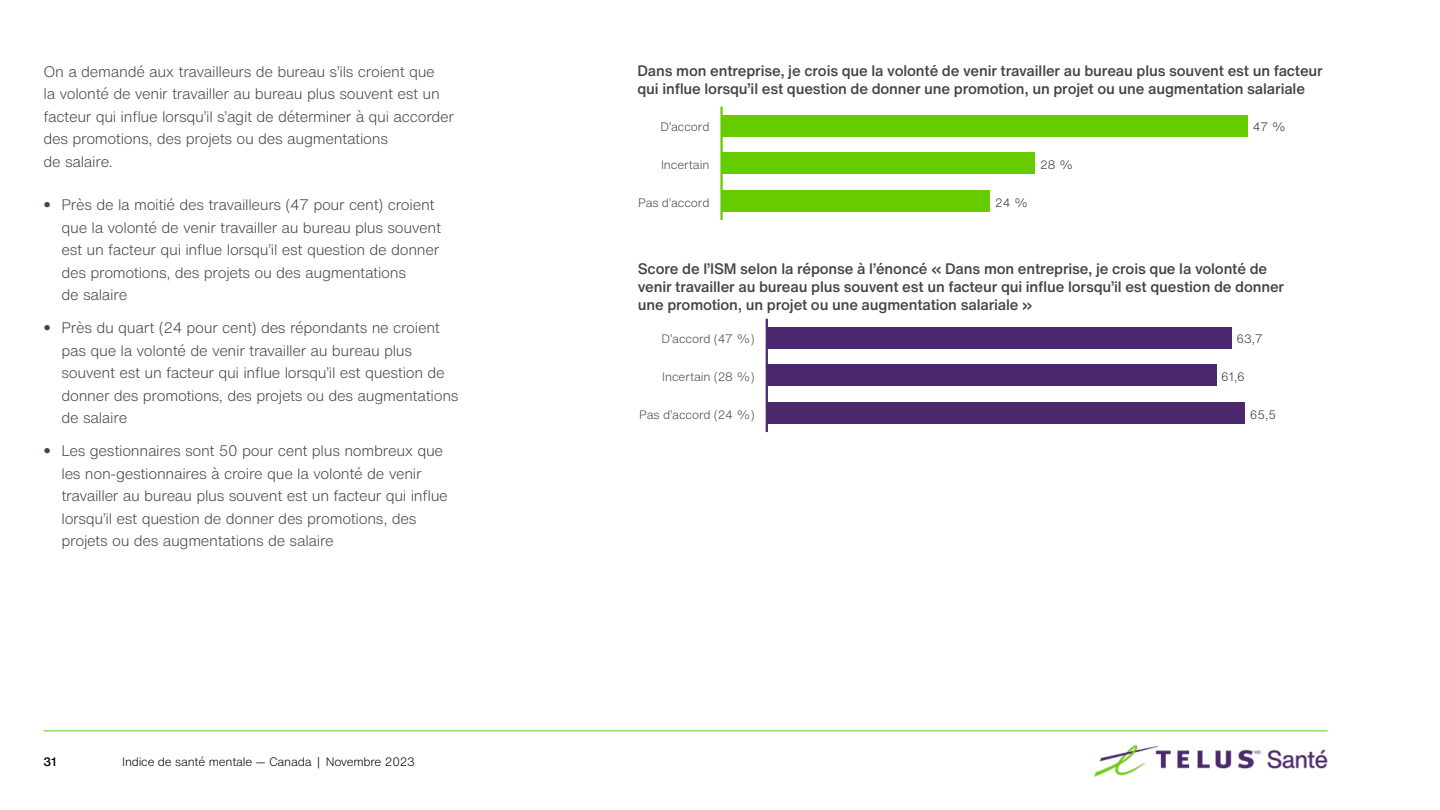
<style>
.page{position:relative;width:1440px;height:810px;background:#fff}
.page>*{position:absolute;margin:0;border:0;box-sizing:border-box;transform-origin:0 0}
.t1{font:300 15px/22.5px "Helvetica Now Text";letter-spacing:-.02em;color:#414547}
.t2{font:500 15px/18px "Helvetica Now Text";letter-spacing:-.01em;color:#414547}
.t3{font:300 12px "Helvetica Now Text";letter-spacing:-.005em;color:#414547}
.t4{font:300 12px "Helvetica Now Text";letter-spacing:-.02em;color:#000}
.t5{font:300 12px "Helvetica Now Text";letter-spacing:-.005em;color:#2c2e30}
.t6{font:500 12px "Helvetica Now Text";color:#000}
.s1{font-family:"Helvetica Neue LT Std"}
</style>
<div class="page">
<img style="left:1094px;top:745px;width:234px;height:32px">
<hr style="left:44px;top:730px;width:1284px;height:1px;background:#6c0">
<hr style="left:720px;top:107px;width:3px;height:113px;background:#6c0">
<div style="left:722px;top:115px;width:526px;height:21px;background:#6c0"></div>
<div style="left:722px;top:153px;width:313px;height:21px;background:#6c0"></div>
<div style="left:722px;top:191px;width:268px;height:21px;background:#6c0"></div>
<hr style="left:766px;top:319px;width:2px;height:113px;background:#4b286d">
<div style="left:767px;top:327px;width:465px;height:21px;background:#4b286d"></div>
<div style="left:767px;top:365px;width:449px;height:21px;background:#4b286d"></div>
<div style="left:767px;top:403px;width:478px;height:21px;background:#4b286d"></div>
<p class="t1" style="left:44px;top:60px;width:412px">On a demandé aux travailleurs de bureau s’ils croient que<br>la volonté de venir travailler au bureau plus souvent est un facteur qui influe lorsqu’il s’agit de déterminer à qui accorder des promotions, des projets ou des augmentations<br>de salaire.</p>
<p class="t1" style="left:62px;top:193px;width:381px;text-indent:-18px"><span class="s1">•</span> Près de la moitié des travailleurs (47 pour cent) croient que la volonté de venir travailler au bureau plus souvent est un facteur qui influe lorsqu’il est question de donner des promotions, des projets ou des augmentations<br>de salaire</p>
<p class="t1" style="left:62px;top:316px;width:399px;text-indent:-18px"><span class="s1">•</span> Près du quart (24 pour cent) des répondants ne croient pas que la volonté de venir travailler au bureau plus souvent est un facteur qui influe lorsqu’il est question de donner des promotions, des projets ou des augmentations de salaire</p>
<p class="t1" style="left:62px;top:439px;width:388px;text-indent:-18px"><span class="s1">•</span> Les gestionnaires sont 50 pour cent plus nombreux que les non-gestionnaires à croire que la volonté de venir travailler au bureau plus souvent est un facteur qui influe lorsqu’il est question de donner des promotions, des projets ou des augmentations de salaire</p>
<p class="t6" style="left:44px;top:754px;width:15px">31</p>
<p class="t4" style="left:122px;top:754px;width:294px">Indice de santé mentale — Canada | Novembre 2023</p>
<p class="t2" style="left:638px;top:62px;width:687px">Dans mon entreprise, je crois que la volonté de venir travailler au bureau plus souvent est un facteur qui influe lorsqu’il est question de donner une promotion, un projet ou une augmentation salariale</p>
<p class="t5" style="left:1253px;top:119px;width:35px">47 %</p>
<p class="t5" style="left:1040px;top:157px;width:35px">28 %</p>
<p class="t3" style="left:638px;top:194px;width:73px">Pas d’accord</p>
<p class="t5" style="left:995px;top:194px;width:35px">24 %</p>
<p class="t3" style="left:660px;top:119px;width:51px">D’accord</p>
<p class="t3" style="left:661px;top:156px;width:50px">Incertain</p>
<p class="t2" style="left:638px;top:259px;width:648px">Score de l’ISM selon la réponse à l’énoncé « Dans mon entreprise, je crois que la volonté de venir travailler au bureau plus souvent est un facteur qui influe lorsqu’il est question de donner une promotion, un projet ou une augmentation salariale »</p>
<p class="t5" style="left:1237px;top:331px;width:28px">63,7</p>
<p class="t5" style="left:1221px;top:369px;width:25px">61,6</p>
<p class="t3" style="left:639px;top:406px;width:117px">Pas d’accord (24 %)</p>
<p class="t5" style="left:1250px;top:406px;width:28px">65,5</p>
<p class="t3" style="left:662px;top:331px;width:95px">D’accord (47 %)</p>
<p class="t3" style="left:662px;top:368px;width:94px">Incertain (28 %)</p>
</div>
